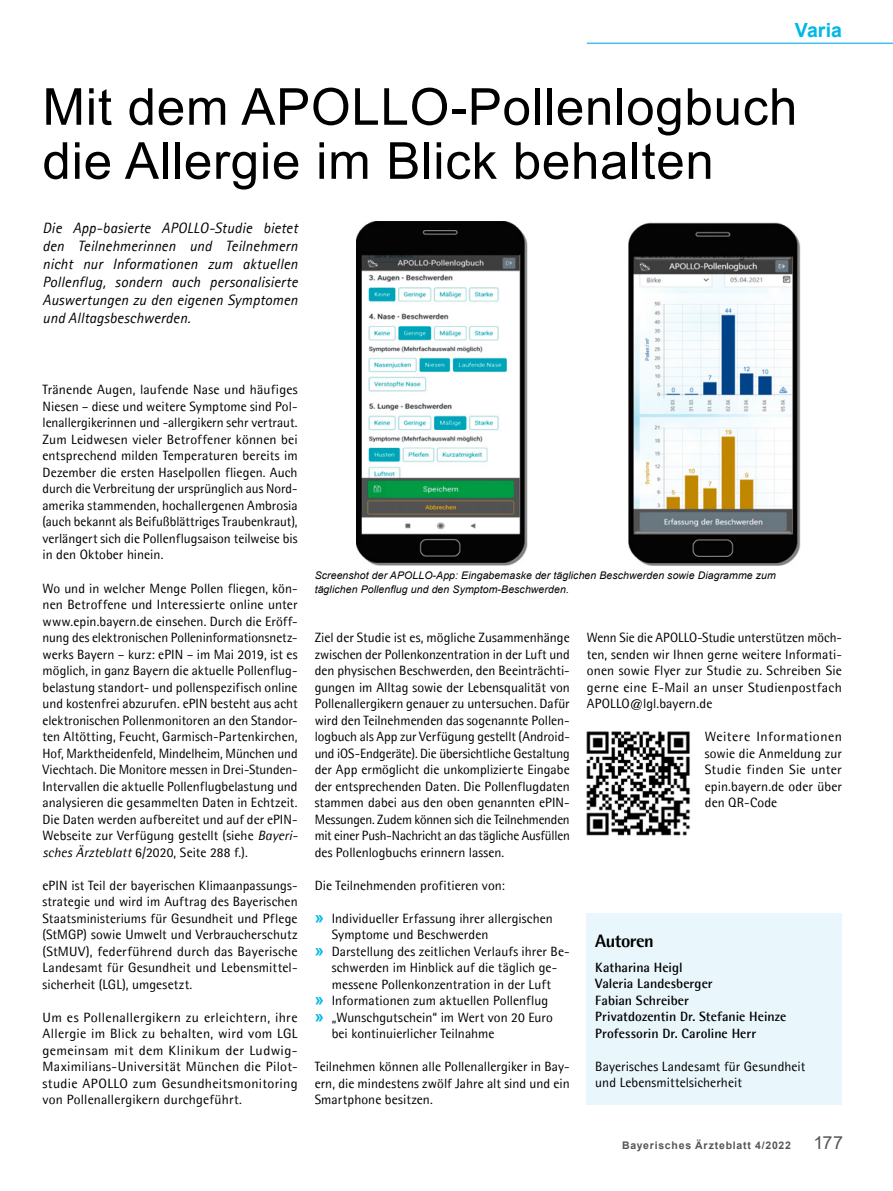
<style>
.page{position:relative;width:893px;height:1191px;background:#fff}
.page>*{position:absolute;margin:0;border:0;box-sizing:border-box;transform-origin:0 0}
.t1{font:51px/54px "Arial";letter-spacing:.015em;color:#000}
.t2{font:700 19.5px "Arial";color:#00b8e6}
.t3{font:800 18px "Agfa Rotis Semisans";letter-spacing:-.03em;color:#000}
.t4{font:italic 15px/18px "Agfa Rotis Sans Serif";letter-spacing:.005em;color:#000;text-align:justify}
.t5{font:13.5px/16.5px "Agfa Rotis Semisans";letter-spacing:.005em;color:#000;text-align:justify}
.t6{font:700 13.5px/16.5px "Agfa Rotis Semisans";letter-spacing:.005em;color:#000}
.t7{font:italic 10.5px/13.5px "Arial";letter-spacing:.01em;color:#000}
.t8{font:700 10.5px "Arial";letter-spacing:.075em;color:#575654}
.s1{font-style:italic}
.s2{font-family:"Arial";font-weight:700;font-size:16.5px;color:#00b8e6}
.s3{font-weight:400;font-size:18px}
</style>
<div class="page">
<hr style="left:587px;top:43px;width:306px;height:1px;background:#44c1ea">
<img style="left:356px;top:221px;width:172px;height:344px">
<img style="left:628px;top:222px;width:172px;height:343px">
<img style="left:587px;top:732px;width:103px;height:104px">
<div style="left:587px;top:912px;width:255px;height:192px;background:#e9f7fd"></div>
<h2 class="t2" style="left:795px;top:16px;width:49px">Varia</h2>
<h1 class="t1" style="left:43px;top:79px;width:756px">Mit dem APOLLO-Pollenlogbuch die Allergie im Blick behalten</h1>
<p class="t4" style="left:43px;top:219px;width:257px">Die App-basierte APOLLO-Studie bietet den Teilnehmerinnen und Teilnehmern nicht nur Informationen zum aktuellen Pollenflug, sondern auch personalisierte Auswertungen zu den eigenen Symptomen und Alltagsbeschwerden.</p>
<p class="t5" style="left:43px;top:381px;width:257px">Tränende Augen, laufende Nase und häufiges Niesen – diese und weitere Symptome sind Pol&shy;lenallergikerinnen und -allergikern sehr vertraut.<br>Zum Leidwesen vieler Betroffener können bei entsprechend milden Temperaturen bereits im Dezember die ersten Haselpollen fliegen. Auch durch die Verbreitung der ursprünglich aus Nord&shy;amerika stammenden, hochallergenen Ambrosia (auch bekannt als Beifußblättriges Traubenkraut), verlängert sich die Pollenflugsaison teilweise bis in den Oktober hinein.</p>
<p class="t5" style="left:43px;top:579px;width:257px">Wo und in welcher Menge Pollen fliegen, kön&shy;nen Betroffene und Interessierte online unter www.epin.bayern.de einsehen. Durch die Eröff&shy;nung des elektronischen Polleninformationsnetz&shy;werks Bayern – kurz: ePIN – im Mai 2019, ist es möglich, in ganz Bayern die aktuelle Pollenflug&shy;belastung standort- und pollenspezifisch online und kostenfrei abzurufen. ePIN besteht aus acht elektronischen Pollenmonitoren an den Standor&shy;ten Altötting, Feucht, Garmisch-Partenkirchen, Hof, Marktheidenfeld, Mindelheim, München und Viechtach. Die Monitore messen in Drei-Stunden-Intervallen die aktuelle Pollenflugbelastung und analysieren die gesammelten Daten in Echtzeit.<br>Die Daten werden aufbereitet und auf der ePIN-Webseite zur Verfügung gestellt (siehe <span class="s1">Bayeri&shy;sches Ärzteblatt</span> 6/2020, Seite 288 f.).</p>
<p class="t5" style="left:43px;top:876px;width:257px">ePIN ist Teil der bayerischen Klimaanpassungs&shy;strategie und wird im Auftrag des Bayerischen Staatsministeriums für Gesundheit und Pflege (StMGP) sowie Umwelt und Verbraucherschutz (StMUV), federführend durch das Bayerische Landesamt für Gesundheit und Lebensmittel&shy;sicherheit (LGL), umgesetzt.</p>
<p class="t5" style="left:43px;top:1008px;width:257px">Um es Pollenallergikern zu erleichtern, ihre Allergie im Blick zu behalten, wird vom LGL gemeinsam mit dem Klinikum der Ludwig-Maximilians-Universität München die Pilot&shy;studie APOLLO zum Gesundheitsmonitoring von Pollenallergikern durchgeführt.</p>
<p class="t7" style="left:315px;top:569px;width:463px">Screenshot der APOLLO-App: Eingabemaske der täglichen Beschwerden sowie Diagramme zum täglichen Pollenflug und den Symptom-Beschwerden.</p>
<p class="t5" style="left:315px;top:629px;width:257px">Ziel der Studie ist es, mögliche Zusammenhänge zwischen der Pollenkonzentration in der Luft und den physischen Beschwerden, den Beeinträchti&shy;gungen im Alltag sowie der Lebensqualität von Pollenallergikern genauer zu untersuchen. Dafür wird den Teilnehmenden das sogenannte Pollen&shy;logbuch als App zur Verfügung gestellt (Android&shy;und iOS-Endgeräte). Die übersichtliche Gestaltung der App ermöglicht die unkomplizierte Eingabe der entsprechenden Daten. Die Pollenflugdaten stammen dabei aus den oben genannten ePIN-Messungen. Zudem können sich die Teilnehmenden mit einer Push-Nachricht an das tägliche Ausfüllen des Pollenlogbuchs erinnern lassen.</p>
<p class="t5" style="left:315px;top:876px;width:192px">Die Teilnehmenden profitieren von:</p>
<p class="t5" style="left:315px;top:909px;width:240px"><span class="s2">»</span> Individueller Erfassung ihrer allergischen</p>
<p class="t5" style="left:332px;top:926px;width:158px">Symptome und Beschwerden</p>
<p class="t5" style="left:315px;top:942px;width:257px"><span class="s2">»</span> Darstellung des zeitlichen Verlaufs ihrer Be-</p>
<p class="t5" style="left:332px;top:959px;width:227px">schwerden im Hinblick auf die täglich ge-</p>
<p class="t5" style="left:332px;top:975px;width:221px">messene Pollenkonzentration in der Luft</p>
<p class="t5" style="left:315px;top:992px;width:235px"><span class="s2">»</span> Informationen zum aktuellen Pollenflug</p>
<p class="t5" style="left:315px;top:1008px;width:240px"><span class="s2">»</span> „Wunschgutschein“ im Wert von 20 Euro</p>
<p class="t5" style="left:332px;top:1025px;width:164px">bei kontinuierlicher Teilnahme</p>
<p class="t5" style="left:315px;top:1058px;width:257px">Teilnehmen können alle Pollenallergiker in Bay&shy;ern, die mindestens zwölf Jahre alt sind und ein Smartphone besitzen.</p>
<p class="t5" style="left:587px;top:629px;width:257px">Wenn Sie die APOLLO-Studie unterstützen möch&shy;ten, senden wir Ihnen gerne weitere Informati&shy;onen sowie Flyer zur Studie zu. Schreiben Sie gerne eine E-Mail an unser Studienpostfach APOLLO@lgl.bayern.de</p>
<p class="t5" style="left:705px;top:728px;width:139px">Weitere Informationen sowie die Anmeldung zur Studie finden Sie unter epin.bayern.de oder über den QR-Code</p>
<h3 class="t3" style="left:595px;top:929px;width:60px">Autoren</h3>
<p class="t6" style="left:595px;top:958px;width:193px">Katharina Heigl<br>Valeria Landesberger<br>Fabian Schreiber<br>Privatdozentin Dr. Stefanie Heinze<br>Professorin Dr. Caroline Herr</p>
<p class="t5" style="left:595px;top:1057px;width:212px">Bayerisches Landesamt für Gesundheit und Lebensmittelsicherheit</p>
<p class="t8" style="left:622px;top:1137px;width:222px">Bayerisches Ärzteblatt 4/2022 <span class="s3">177</span></p>
</div>
